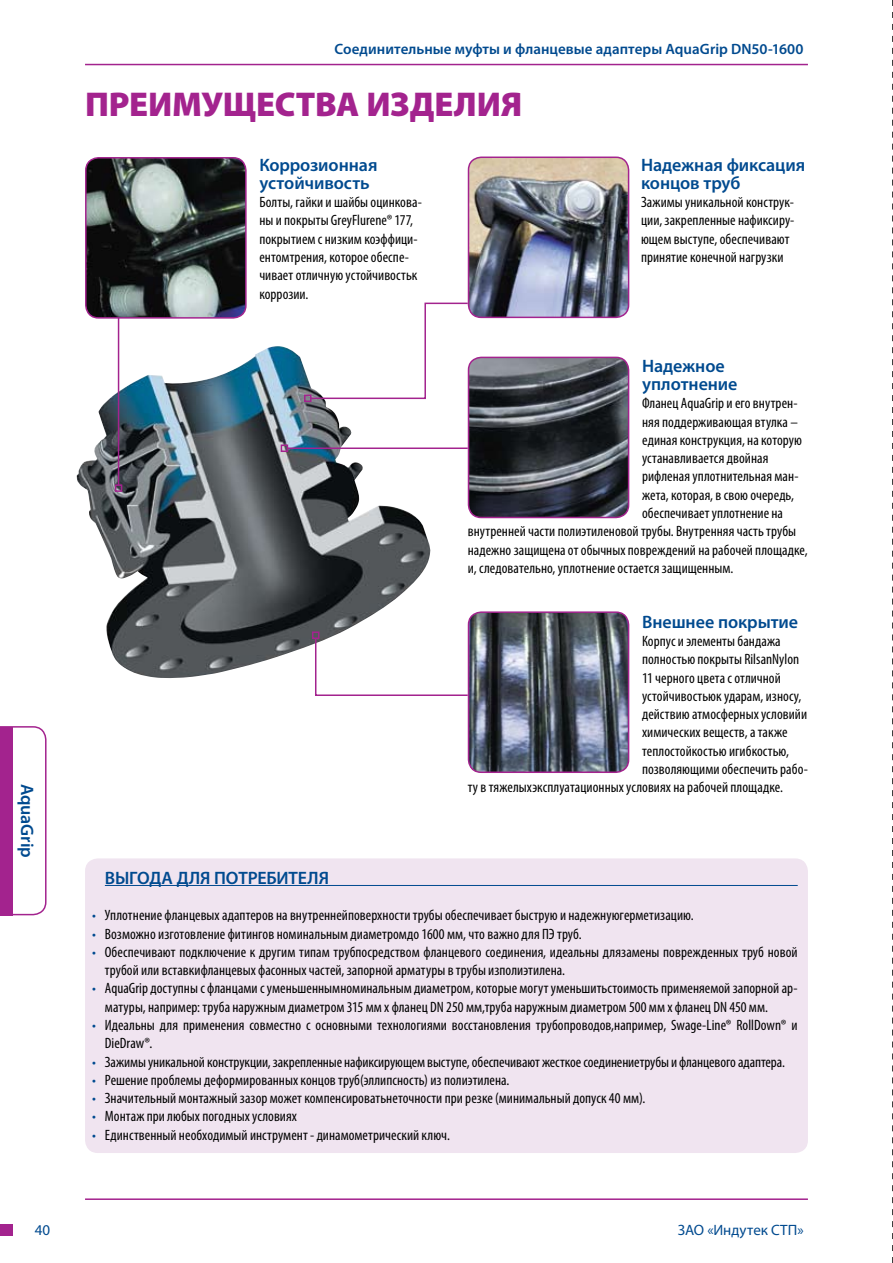
<style>
.page{position:relative;width:893px;height:1263px;background:#fff}
.page>*{position:absolute;margin:0;border:0;box-sizing:border-box;transform-origin:0 0}
.t1{font:900 34.5px "Myriad Pro";letter-spacing:-.005em;color:#a3238e}
.t2{font:600 18px/18.3px "Myriad Pro";letter-spacing:-.005em;color:#004a8f}
.t3{font:600 18px "Myriad Pro";letter-spacing:.08em;color:#004a8f}
.t4{font:condensed 15px/18.3px "Myriad Pro";letter-spacing:.005em;color:#000}
.t5{font:600 15px "Myriad Pro";letter-spacing:.005em;color:#004a8f}
.t6{font:15px "Myriad Pro";letter-spacing:.005em;color:#004a8f}
.s1{color:#004a8f}
</style>
<div class="page">
<div style="left:0;top:1224px;width:13px;height:12px;background:#a3238e"></div>
<hr style="left:85px;top:1198px;width:723px;height:2px;background:#a3238e">
<hr style="left:85px;top:64px;width:723px;height:1px;background:#a3238e">
<svg style="left:0;top:726px;width:47px;height:189px"></svg>
<img style="left:77px;top:346px;width:354px;height:332px">
<div style="left:85px;top:858px;width:723px;height:295px;background:#f0e4f0;border-radius:13px"></div>
<img style="left:468px;top:157px;width:161px;height:160px">
<div style="left:468px;top:157px;width:161px;height:161px;border:2px solid #a3238e;border-radius:13px"></div>
<img style="left:468px;top:357px;width:161px;height:160px">
<div style="left:468px;top:357px;width:161px;height:161px;border:2px solid #a3238e;border-radius:13px"></div>
<img style="left:468px;top:612px;width:161px;height:160px">
<div style="left:468px;top:611px;width:161px;height:162px;border:2px solid #a3238e;border-radius:13px"></div>
<img style="left:86px;top:158px;width:158px;height:158px">
<div style="left:85px;top:157px;width:162px;height:162px;border:2px solid #a3238e;border-radius:13px"></div>
<hr style="left:118px;top:318px;width:1px;height:167px;background:#a3238e">
<div style="left:115px;top:484px;width:7px;height:8px;border:2px solid #a3238e"></div>
<hr style="left:105px;top:885px;width:693px;height:1px;background:#004a8f">
<hr style="left:287px;top:447px;width:181px;height:2px;background:#a3238e">
<div style="left:281px;top:444px;width:7px;height:8px;border:2px solid #a3238e"></div>
<svg style="left:309px;top:302px;width:160px;height:98px"></svg>
<div style="left:304px;top:395px;width:8px;height:7px;border:2px solid #a3238e"></div>
<svg style="left:314px;top:637px;width:155px;height:60px"></svg>
<div style="left:312px;top:631px;width:7px;height:8px;border:2px solid #a3238e"></div>
<svg style="left:892px;top:0;width:1px;height:1263px"></svg>
<p class="t5" style="left:335px;top:41px;width:471px">Соединительные муфты и фланцевые адаптеры AquaGrip DN50-1600</p>
<p class="t2" style="left:36px;top:784px;width:75px;rotate:90deg">AquaGrip</p>
<h1 class="t1" style="left:85px;top:84px;width:439px">Преимущества изделия</h1>
<p class="t2" style="left:259px;top:156px;width:120px">Коррозионная устойчивость</p>
<p class="t4" style="left:259px;top:193px;width:164px">Болты, гайки и шайбы оцинкова&shy;ны и покрыты GreyFlurene® 177, покрытием с низким коэффици&shy;ентомтрения, которое обеспе&shy;чивает отличную устойчивостьк коррозии.</p>
<p class="t2" style="left:641px;top:156px;width:166px">Надежная фиксация концов труб</p>
<p class="t4" style="left:641px;top:193px;width:155px">Зажимы уникальной конструк&shy;ции, закрепленные нафиксиру&shy;ющем выступе, обеспечивают принятие конечной нагрузки</p>
<p class="t2" style="left:642px;top:357px;width:97px">Надежное уплотнение</p>
<p class="t4" style="left:642px;top:394px;width:157px">Фланец AquaGrip и его внутрен-</p>
<p class="t4" style="left:642px;top:413px;width:157px">няя поддерживающая втулка –</p>
<p class="t4" style="left:642px;top:431px;width:161px">единая конструкция, на которую</p>
<p class="t4" style="left:642px;top:449px;width:128px">устанавливается двойная</p>
<p class="t4" style="left:642px;top:468px;width:158px">рифленая уплотнительная ман-</p>
<p class="t4" style="left:642px;top:486px;width:154px">жета, которая, в свою очередь,</p>
<p class="t4" style="left:642px;top:504px;width:142px">обеспечивает уплотнение на</p>
<p class="t4" style="left:468px;top:522px;width:330px">внутренней части полиэтиленовой трубы. Внутренняя часть трубы</p>
<p class="t4" style="left:468px;top:541px;width:342px">надежно защищена от обычных повреждений на рабочей площадке,</p>
<p class="t4" style="left:468px;top:559px;width:267px">и, следовательно, уплотнение остается защищенным.</p>
<p class="t2" style="left:642px;top:613px;width:158px">Внешнее покрытие</p>
<p class="t4" style="left:642px;top:632px;width:140px">Корпус и элементы бандажа</p>
<p class="t4" style="left:642px;top:650px;width:159px">полностью покрыты RilsanNylon</p>
<p class="t4" style="left:642px;top:669px;width:140px">11 черного цвета с отличной</p>
<p class="t4" style="left:642px;top:687px;width:161px">устойчивостьюк ударам, износу,</p>
<p class="t4" style="left:642px;top:705px;width:167px">действию атмосферных условийи</p>
<p class="t4" style="left:642px;top:723px;width:147px">химических веществ, а также</p>
<p class="t4" style="left:642px;top:742px;width:148px">теплостойкостью игибкостью,</p>
<p class="t4" style="left:642px;top:760px;width:167px">позволяющими обеспечить рабо-</p>
<p class="t4" style="left:468px;top:778px;width:317px">ту в тяжелыхэксплуатационных условиях на рабочей площадке.</p>
<p class="t3" style="left:105px;top:868px;width:226px">Выгода для потребителя</p>
<p class="t4" style="left:92px;top:906px;width:603px"><span class="s1">•</span> Уплотнение фланцевых адаптеров на внутреннейповерхности трубы обеспечивает быструю и надежнуюгерметизацию.</p>
<p class="t4" style="left:92px;top:925px;width:491px"><span class="s1">•</span> Возможно изготовление фитингов номинальным диаметромдо 1600 мм, что важно для ПЭ труб.</p>
<p class="t4" style="left:105px;top:943px;width:694px;text-indent:-13px"><span class="s1">•</span> Обеспечивают подключение к другим типам трубпосредством фланцевого соединения, идеальны длязамены поврежденных труб новой трубой или вставкифланцевых фасонных частей, запорной арматуры в трубы изполиэтилена.</p>
<p class="t4" style="left:105px;top:979px;width:694px;text-indent:-13px"><span class="s1">•</span> AquaGrip доступны с фланцами с уменьшеннымноминальным диаметром, которые могут уменьшитьстоимость применяемой запорной ар&shy;матуры, например: труба наружным диаметром 315 мм x фланец DN 250 мм,труба наружным диаметром 500 мм x фланец DN 450 мм.</p>
<p class="t4" style="left:105px;top:1016px;width:694px;text-indent:-13px"><span class="s1">•</span> Идеальны для применения совместно с основными технологиями восстановления трубопроводов,например, Swage-Line® RollDown® и<br>DieDraw®.</p>
<p class="t4" style="left:92px;top:1053px;width:694px"><span class="s1">•</span> Зажимы уникальной конструкции, закрепленные нафиксирующем выступе, обеспечивают жесткое соединениетрубы и фланцевого адаптера.</p>
<p class="t4" style="left:92px;top:1071px;width:419px"><span class="s1">•</span> Решение проблемы деформированных концов труб(эллипсность) из полиэтилена.</p>
<p class="t4" style="left:92px;top:1089px;width:555px"><span class="s1">•</span> Значительный монтажный зазор может компенсироватьнеточности при резке (минимальный допуск 40 мм).</p>
<p class="t4" style="left:92px;top:1107px;width:206px"><span class="s1">•</span> Монтаж при любых погодных условиях</p>
<p class="t4" style="left:92px;top:1126px;width:359px"><span class="s1">•</span> Единственный необходимый инструмент - динамометрический ключ.</p>
<p class="t6" style="left:35px;top:1221px;width:17px">40</p>
<p class="t6" style="left:678px;top:1221px;width:127px">ЗАО «Индутек СТП»</p>
</div>
